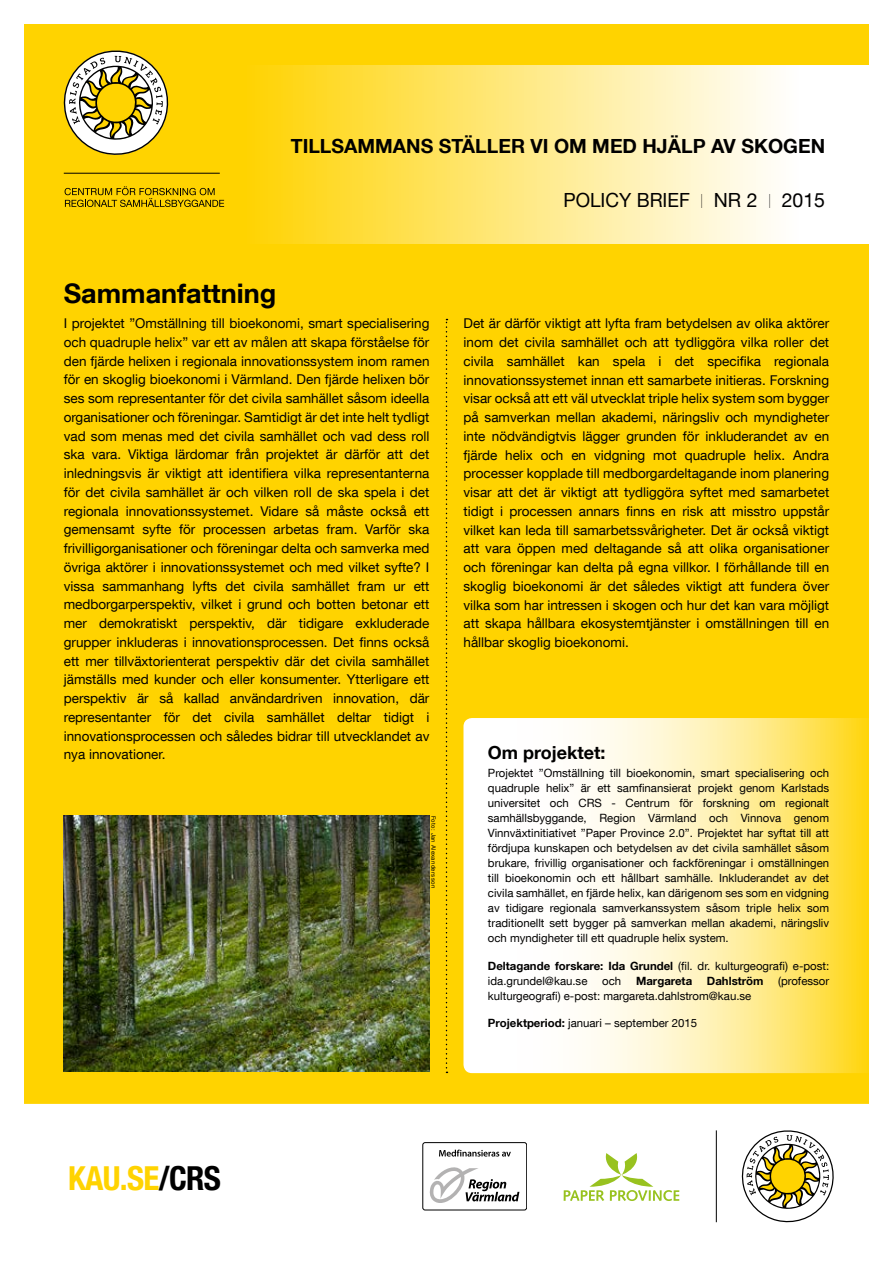
<style>
.page{position:relative;width:893px;height:1263px;background:#fff}
.page>*{position:absolute;margin:0;border:0;box-sizing:border-box;transform-origin:0 0}
.t1{font:700 condensed 33px "Helvetica Neue LT Com";letter-spacing:-.02em;color:#ffd300}
.t2{font:700 27px "Helvetica Neue LT Com";color:#000}
.t3{font:700 19.5px "Helvetica Neue LT Com";color:#000}
.t4{font:19.5px "Helvetica Neue LT Com";color:#000}
.t5{font:700 18px "Helvetica Neue LT Com";color:#000}
.t6{font:13.5px/18.8px "Helvetica Neue LT Com";color:#000;text-align:justify}
.t7{font:11.4px/15px "Helvetica Neue LT Com";color:#000;text-align:justify}
.t8{font:700 11.4px "Helvetica Neue LT Com";color:#000}
.t9{font:6px "Helvetica Neue LT Com";letter-spacing:.05em;color:#000}
.s1{font-weight:200}
.s2{font-weight:700}
.s3{color:#000}
</style>
<div class="page">
<div style="left:12px;top:12px;width:869px;height:1104px;background:#ffd300"></div>
<div style="left:0;top:0;width:893px;height:1128px;border:24px solid #fff"></div>
<svg style="left:742px;top:1130px;width:92px;height:92px"></svg>
<hr style="left:716px;top:1130px;width:1px;height:92px;background:#000">
<svg style="left:439px;top:1149px;width:72px;height:7px"></svg>
<div style="left:423px;top:1142px;width:104px;height:68px;border:1px solid #000;border-radius:2px"></div>
<svg style="left:429px;top:1167px;width:90px;height:43px"></svg>
<svg style="left:564px;top:1153px;width:115px;height:48px"></svg>
<svg style="left:446px;top:319px;width:1px;height:754px"></svg>
<div style="left:247px;top:65px;width:646px;height:179px;background:linear-gradient(to right,#ffd40a,#fff)"></div>
<svg style="left:64px;top:50px;width:105px;height:105px"></svg>
<hr style="left:64px;top:173px;width:156px;height:1px;background:#000">
<svg style="left:65px;top:186px;width:159px;height:21px"></svg>
<svg style="left:463px;top:718px;width:430px;height:355px;background:#fff3bc"></svg>
<img style="left:64px;top:816px;width:365px;height:255px">
<h3 class="t3" style="left:291px;top:134px;width:536px">TILLSAMMANS STÄLLER VI OM MED HJÄLP AV SKOGEN</h3>
<h3 class="t4" style="left:563px;top:188px;width:263px">POLICY BRIEF <span class="s1">l</span> NR 2 <span class="s1">l</span> 2015</h3>
<h2 class="t2" style="left:64px;top:277px;width:214px">Sammanfattning</h2>
<p class="t6" style="left:64px;top:313px;width:367px">I projektet ”Omställning till bioekonomi, smart specialisering och quadruple helix” var ett av målen att skapa förståelse för den fjärde helixen i regionala innovationssystem inom ramen för en skoglig bioekonomi i Värmland. Den fjärde helixen bör ses som representanter för det civila samhället såsom ideella organisationer och föreningar. Samtidigt är det inte helt tydligt vad som menas med det civila samhället och vad dess roll ska vara. Viktiga lärdomar från projektet är därför att det inledningsvis är viktigt att identifiera vilka representanterna för det civila samhället är och vilken roll de ska spela i det regionala innovationssystemet. Vidare så måste också ett gemensamt syfte för processen arbetas fram. Varför ska frivilligorganisationer och föreningar delta och samverka med övriga aktörer i innovationssystemet och med vilket syfte? I vissa sammanhang lyfts det civila samhället fram ur ett medborgarperspektiv, vilket i grund och botten betonar ett mer demokratiskt perspektiv, där tidigare exkluderade grupper inkluderas i innovationsprocessen. Det finns också ett mer tillväxtorienterat perspektiv där det civila samhället jämställs med kunder och eller konsumenter. Ytterligare ett perspektiv är så kallad användardriven innovation, där representanter för det civila samhället deltar tidigt i innovationsprocessen och således bidrar till utvecklandet av nya innovationer.</p>
<p class="t6" style="left:463px;top:314px;width:367px">Det är därför viktigt att lyfta fram betydelsen av olika aktörer inom det civila samhället och att tydliggöra vilka roller det civila samhället kan spela i det specifika regionala innovationssystemet innan ett samarbete initieras. Forskning visar också att ett väl utvecklat triple helix system som bygger på samverkan mellan akademi, näringsliv och myndigheter inte nödvändigtvis lägger grunden för inkluderandet av en fjärde helix och en vidgning mot quadruple helix. Andra processer kopplade till medborgardeltagande inom planering visar att det är viktigt att tydliggöra syftet med samarbetet tidigt i processen annars finns en risk att misstro uppstår vilket kan leda till samarbetssvårigheter. Det är också viktigt att vara öppen med deltagande så att olika organisationer och föreningar kan delta på egna villkor. I förhållande till en skoglig bioekonomi är det således viktigt att fundera över vilka som har intressen i skogen och hur det kan vara möjligt att skapa hållbara ekosystemtjänster i omställningen till en hållbar skoglig bioekonomi.</p>
<h3 class="t5" style="left:488px;top:741px;width:119px">Om projektet:</h3>
<p class="t7" style="left:488px;top:765px;width:343px">Projektet ”Omställning till bioekonomin, smart specialisering och quadruple helix” är ett samfinansierat projekt genom Karlstads universitet och CRS - Centrum för forskning om regionalt samhällsbyggande, Region Värmland och Vinnova genom Vinnväxtinitiativet ”Paper Province 2.0”. Projektet har syftat till att fördjupa kunskapen och betydelsen av det civila samhället såsom brukare, frivillig organisationer och fackföreningar i omställningen till bioekonomin och ett hållbart samhälle. Inkluderandet av det civila samhället, en fjärde helix, kan därigenom ses som en vidgning av tidigare regionala samverkanssystem såsom triple helix som traditionellt sett bygger på samverkan mellan akademi, näringsliv och myndigheter till ett quadruple helix system.</p>
<p class="t7" style="left:488px;top:958px;width:343px"><span class="s2">Deltagande forskare: Ida Grundel</span> (fil. dr. kulturgeografi) e-post: ida.grundel@kau.se</p>
<p class="t9" style="left:437px;top:816px;width:74px;rotate:90deg">Foto: Jan Alexandersson</p>
<p class="t7" style="left:602px;top:973px;width:21px">och</p>
<p class="t8" style="left:636px;top:973px;width:58px">Margareta</p>
<p class="t8" style="left:707px;top:973px;width:58px">Dahlström</p>
<p class="t7" style="left:778px;top:973px;width:53px">(professor</p>
<p class="t7" style="left:488px;top:988px;width:265px">kulturgeografi) e-post: margareta.dahlstrom@kau.se</p>
<p class="t7" style="left:488px;top:1015px;width:211px"><span class="s2">Projektperiod:</span> januari – september 2015</p>
<h1 class="t1" style="left:68px;top:1158px;width:155px">KAU.SE<span class="s3">/CRS</span></h1>
</div>
